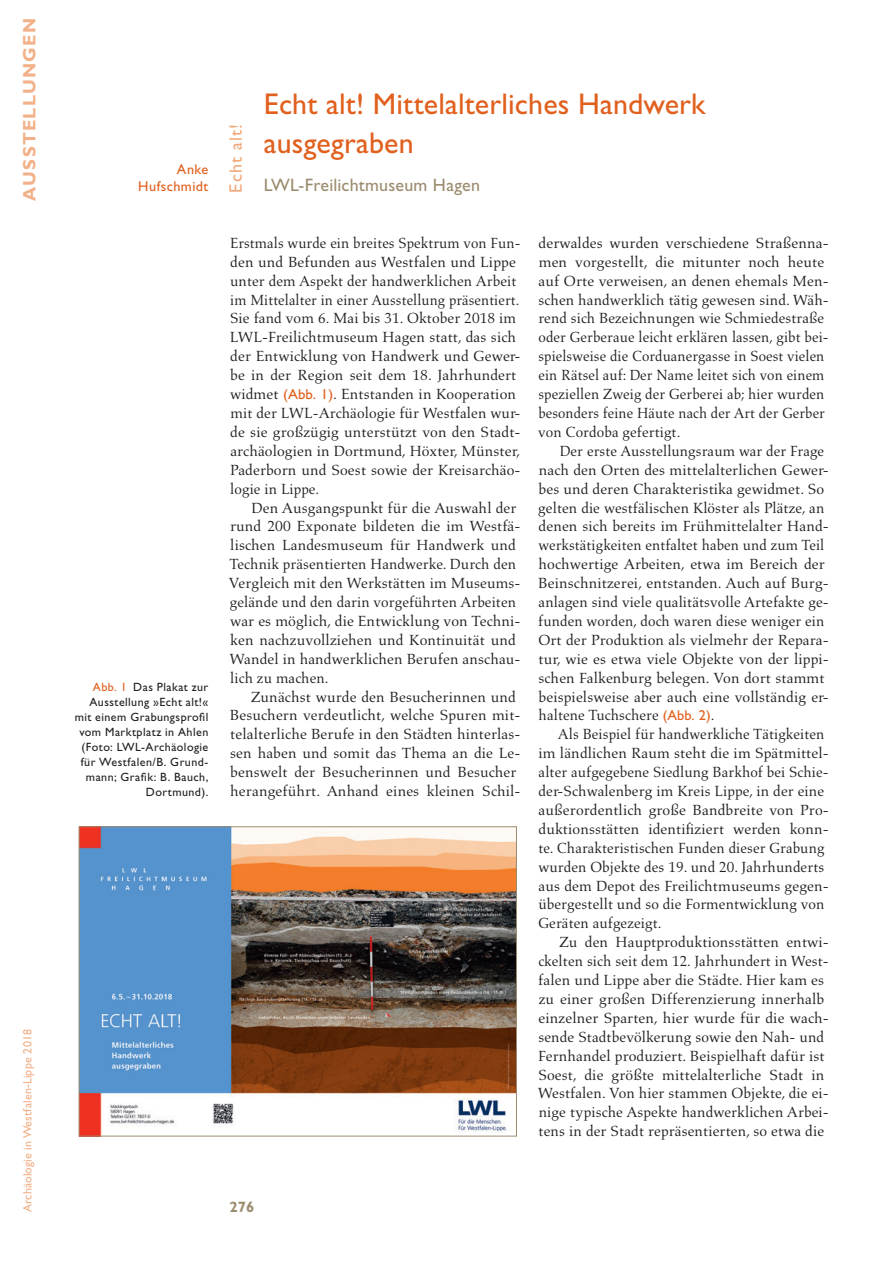
<style>
.page{position:relative;width:893px;height:1263px;background:#fff}
.page>*{position:absolute;margin:0;border:0;box-sizing:border-box;transform-origin:0 0}
.t1{font:30px/39px "Gill Sans Std";letter-spacing:.005em;color:#e1601e}
.t2{font:18px "Gill Sans Std";letter-spacing:.01em;color:#9c8c6f}
.t3{font:18px "Gill Sans Std Bold 11";letter-spacing:.07em;color:#f2b188}
.t4{font:18px "Gill Sans Std";letter-spacing:.06em;color:#f0a97c}
.t5{font:15px/18.9px "Aldus LT Std";letter-spacing:.005em;color:#231f20}
.t6{font:700 15px "Gill Sans Std";color:#9c8c6f}
.t7{font:14.25px/17.1px "Gill Sans Std";letter-spacing:.035em;color:#e1601e;text-align:right}
.t8{font:12px/15px "Gill Sans Std";letter-spacing:.035em;color:#231f20;text-align:right}
.t9{font:12px "Gill Sans Std 12";letter-spacing:.01em;color:#f2af86}
.s1{color:#e1601e}
.s2{font-family:"Gill Sans Std";font-size:14.4px;color:#e1601e}
</style>
<div class="page">
<img style="left:81px;top:828px;width:434px;height:306px">
<div style="left:79px;top:826px;width:438px;height:310px;border:1px solid #9c8c6f"></div>
<p class="t3" style="left:19px;top:201px;width:184px;rotate:-90deg">AUSSTELLUNGEN</p>
<p class="t9" style="left:21px;top:1212px;width:184px;rotate:-90deg">Archäologie in Westfalen-Lippe 2018</p>
<p class="t7" style="left:138px;top:161px;width:72px">Anke<br>Hufschmidt</p>
<p class="t8" style="left:75px;top:680px;width:135px"><span class="s1">Abb. 1</span> Das Plakat zur<br>Ausstellung »Echt alt!« mit einem Grabungsprofil vom Marktplatz in Ahlen (Foto: LWL-Archäologie für Westfalen/B. Grund&shy;mann; Grafik: B. Bauch,<br>Dortmund).</p>
<p class="t4" style="left:225px;top:193px;width:70px;rotate:-90deg">Echt alt!</p>
<h1 class="t1" style="left:264px;top:85px;width:443px">Echt alt! Mittelalterliches Handwerk ausgegraben</h1>
<p class="t2" style="left:264px;top:175px;width:218px">LWL-Freilichtmuseum Hagen</p>
<p class="t5" style="left:230px;top:234px;width:292px">Erstmals wurde ein breites Spektrum von Fun&shy;den und Befunden aus Westfalen und Lippe unter dem Aspekt der handwerklichen Arbeit im Mittelalter in einer Ausstellung präsentiert.<br>Sie fand vom 6. Mai bis 31. Oktober 2018 im LWL-Freilichtmuseum Hagen statt, das sich der Entwicklung von Handwerk und Gewer&shy;be in der Region seit dem 18. Jahrhundert widmet <span class="s2">(Abb. 1)</span>. Entstanden in Kooperation mit der LWL-Archäologie für Westfalen wur&shy;de sie großzügig unterstützt von den Stadt&shy;archäologien in Dortmund, Höxter, Münster, Paderborn und Soest sowie der Kreisarchäo&shy;logie in Lippe.</p>
<p class="t5" style="left:229px;top:498px;width:293px;text-indent:23px">Den Ausgangspunkt für die Auswahl der rund 200 Exponate bildeten die im Westfä&shy;lischen Landesmuseum für Handwerk und Technik präsentierten Handwerke. Durch den Vergleich mit den Werkstätten im Museums&shy;gelände und den darin vorgeführten Arbeiten war es möglich, die Entwicklung von Techni&shy;ken nachzuvollziehen und Kontinuität und Wandel in handwerklichen Berufen anschau&shy;lich zu machen.</p>
<p class="t5" style="left:230px;top:687px;width:292px;text-indent:21px">Zunächst wurde den Besucherinnen und Besuchern verdeutlicht, welche Spuren mit&shy;telalterliche Berufe in den Städten hinterlas&shy;sen haben und somit das Thema an die Le&shy;benswelt der Besucherinnen und Besucher herangeführt. Anhand eines kleinen Schil-</p>
<p class="t5" style="left:538px;top:234px;width:292px">derwaldes wurden verschiedene Straßenna&shy;men vorgestellt, die mitunter noch heute auf Orte verweisen, an denen ehemals Men&shy;schen handwerklich tätig gewesen sind. Wäh&shy;rend sich Bezeichnungen wie Schmiedestraße oder Gerberaue leicht erklären lassen, gibt bei&shy;spielsweise die Corduanergasse in Soest vielen ein Rätsel auf: Der Name leitet sich von einem speziellen Zweig der Gerberei ab; hier wurden besonders feine Häute nach der Art der Gerber von Cordoba gefertigt.</p>
<p class="t5" style="left:538px;top:442px;width:292px;text-indent:22px">Der erste Ausstellungsraum war der Frage nach den Orten des mittelalterlichen Gewer&shy;bes und deren Charakteristika gewidmet. So gelten die westfälischen Klöster als Plätze, an denen sich bereits im Frühmittelalter Hand&shy;werkstätigkeiten entfaltet haben und zum Teil hochwertige Arbeiten, etwa im Bereich der Beinschnitzerei, entstanden. Auch auf Burg&shy;anlagen sind viele qualitätsvolle Artefakte ge&shy;funden worden, doch waren diese weniger ein Ort der Produktion als vielmehr der Repara&shy;tur, wie es etwa viele Objekte von der lippi&shy;schen Falkenburg belegen. Von dort stammt beispielsweise aber auch eine vollständig er&shy;haltene Tuchschere <span class="s2">(Abb. 2)</span>.</p>
<p class="t5" style="left:538px;top:725px;width:292px;text-indent:20px">Als Beispiel für handwerkliche Tätigkeiten im ländlichen Raum steht die im Spätmittel&shy;alter aufgegebene Siedlung Barkhof bei Schie&shy;der-Schwalenberg im Kreis Lippe, in der eine außerordentlich große Bandbreite von Pro&shy;duktionsstätten identifiziert werden konn&shy;te. Charakteristischen Funden dieser Grabung wurden Objekte des 19. und 20. Jahrhunderts aus dem Depot des Freilichtmuseums gegen&shy;übergestellt und so die Formentwicklung von Geräten aufgezeigt.</p>
<p class="t5" style="left:538px;top:933px;width:293px;text-indent:22px">Zu den Hauptproduktionsstätten entwi&shy;ckelten sich seit dem 12. Jahrhundert in West&shy;falen und Lippe aber die Städte. Hier kam es zu einer großen Differenzierung innerhalb einzelner Sparten, hier wurde für die wach&shy;sende Stadtbevölkerung sowie den Nah- und Fernhandel produziert. Beispielhaft dafür ist Soest, die größte mittelalterliche Stadt in Westfalen. Von hier stammen Objekte, die ei&shy;nige typische Aspekte handwerklichen Arbei&shy;tens in der Stadt repräsentierten, so etwa die</p>
<p class="t6" style="left:230px;top:1198px;width:26px">276</p>
</div>
